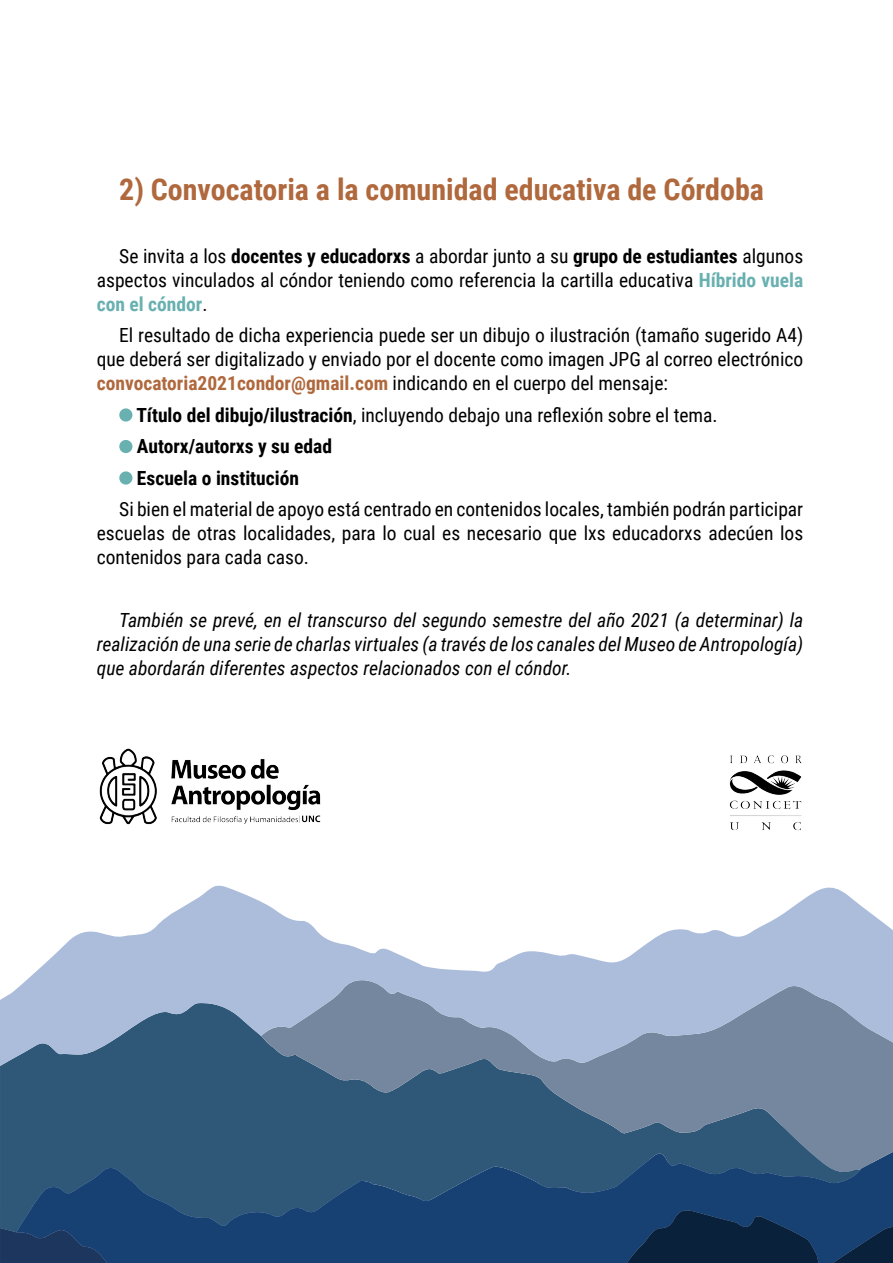
<style>
.page{position:relative;width:893px;height:1263px;background:#fff}
.page>*{position:absolute;margin:0;border:0;box-sizing:border-box;transform-origin:0 0}
.tituloar{font:700 30px "Roboto Condensed";color:#b0683d}
.Estilo_de_párrafo_1{font:19.5px/24px "Roboto Condensed";color:#000;text-align:justify}
.Estilo_de_párrafo_1-2{font:italic 19.5px/24px "Roboto Condensed";color:#000;text-align:justify}
.Estilo_de_párrafo_1-3{font:700 19.5px "Roboto Condensed";color:#000}
.s1{font-weight:700}
.s2{font-weight:700;color:#69b0b0}
.s3{font-weight:700;color:#b0683d}
</style>
<div class="page">
<div style="left:119px;top:408px;width:13px;height:14px;background:#69b0b0;border-radius:50%"></div>
<div style="left:119px;top:440px;width:13px;height:13px;background:#69b0b0;border-radius:50%"></div>
<div style="left:119px;top:471px;width:13px;height:14px;background:#69b0b0;border-radius:50%"></div>
<div style="left:0;top:1066px;width:261px;height:143px;background:#2e5778"></div>
<svg style="left:16px;top:1141px;width:877px;height:68px;background:#234c75"></svg>
<svg style="left:261px;top:1066px;width:632px;height:106px;background:#5f7792"></svg>
<svg style="left:271px;top:1066px;width:584px;height:106px;background:#456784"></svg>
<svg style="left:0;top:1209px;width:893px;height:54px;background:#163b68"></svg>
<svg style="left:0;top:885px;width:893px;height:181px;fill:#abbddb"></svg>
<img style="left:729px;top:755px;width:73px;height:76px">
<img style="left:99px;top:748px;width:222px;height:77px">
<p class="tituloar" style="left:119px;top:168px;width:646px">2) Convocatoria a la comunidad educativa de Córdoba</p>
<p class="Estilo_de_párrafo_1" style="left:97px;top:243px;width:708px;text-indent:22px">Se invita a los <span class="s1">docentes y educadorxs</span> a abordar junto a su <span class="s1">grupo de estudiantes</span> algunos aspectos vinculados al cóndor teniendo como referencia la cartilla educativa <span class="s2">Híbrido vuela con el cóndor</span>.</p>
<p class="Estilo_de_párrafo_1" style="left:97px;top:322px;width:708px;text-indent:22px">El resultado de dicha experiencia puede ser un dibujo o ilustración (tamaño sugerido A4) que deberá ser digitalizado y enviado por el docente como imagen JPG al correo electrónico <span class="s3">convocatoria2021condor@gmail.com</span> indicando en el cuerpo del mensaje:</p>
<p class="Estilo_de_párrafo_1" style="left:136px;top:402px;width:583px"><span class="s1">Título del dibujo/ilustración</span>, incluyendo debajo una reflexión sobre el tema.</p>
<p class="Estilo_de_párrafo_1-3" style="left:137px;top:432px;width:197px">Autorx/autorxs y su edad</p>
<p class="Estilo_de_párrafo_1-3" style="left:137px;top:464px;width:164px">Escuela o institución</p>
<p class="Estilo_de_párrafo_1" style="left:97px;top:496px;width:708px;text-indent:22px">Si bien el material de apoyo está centrado en contenidos locales, también podrán participar escuelas de otras localidades, para lo cual es necesario que lxs educadorxs adecúen los contenidos para cada caso.</p>
<p class="Estilo_de_párrafo_1-2" style="left:97px;top:607px;width:708px;text-indent:22px">También se prevé, en el transcurso del segundo semestre del año 2021 (a determinar) la realización de una serie de charlas virtuales (a través de los canales del Museo de Antropología) que abordarán diferentes aspectos relacionados con el cóndor.</p>
</div>
